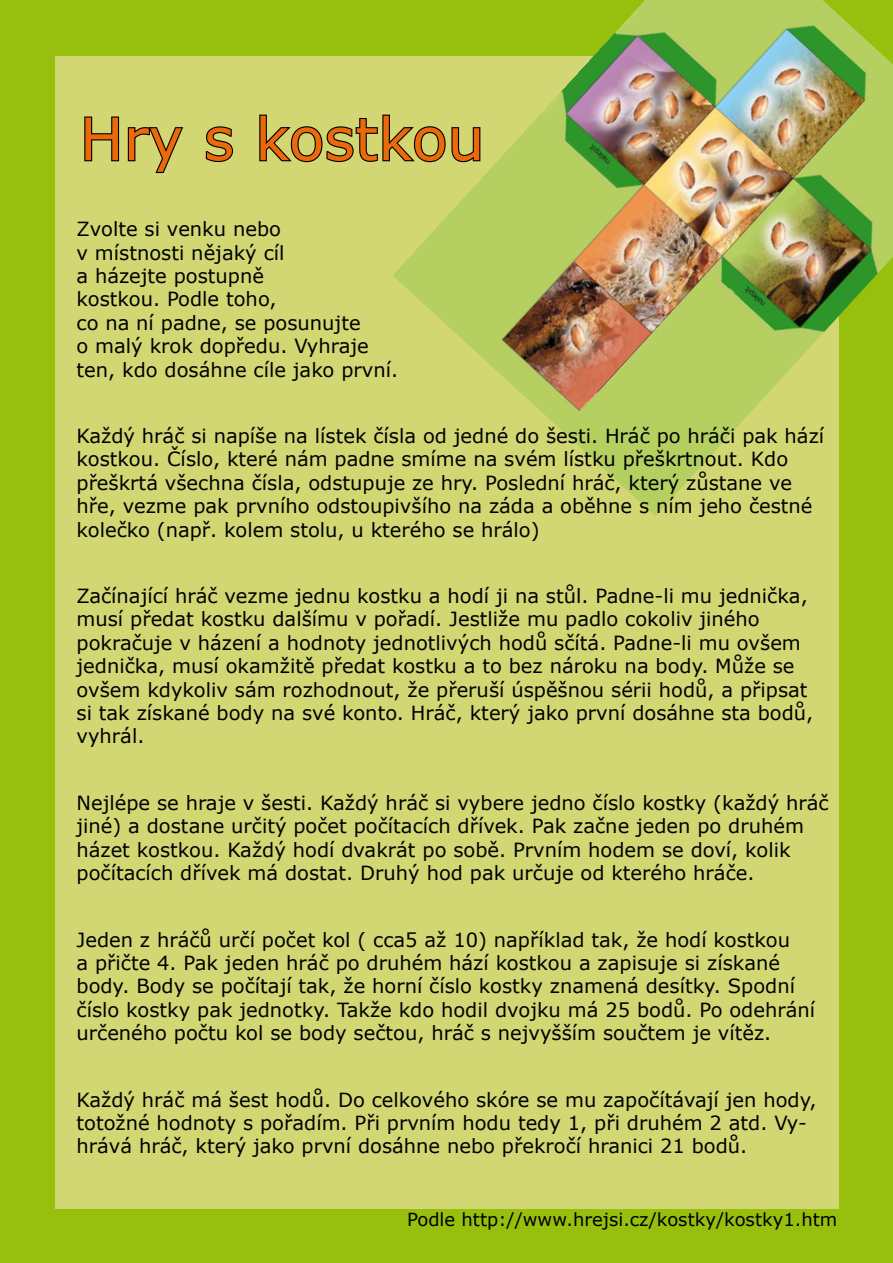
<style>
.page{position:relative;width:893px;height:1263px;background:#97bf0d}
.page>*{position:absolute;margin:0;border:0;box-sizing:border-box;transform-origin:0 0}
.t1{font:58.5px "Verdana";color:#eb690b}
.t2{font:19.5px/23.4px "Verdana";color:#000}
.t3{font:18px "Verdana";color:#000}
</style>
<div class="page">
<div style="left:56px;top:56px;width:783px;height:1153px;background:#d2d774"></div>
<svg style="left:84px;top:116px;width:36px;height:46px"></svg>
<svg style="left:127px;top:127px;width:57px;height:47px"></svg>
<svg style="left:205px;top:126px;width:28px;height:37px"></svg>
<svg style="left:259px;top:114px;width:133px;height:49px"></svg>
<img style="left:392px;top:0;width:501px;height:516px">
<h1 class="t1" style="left:80px;top:99px;width:406px">Hry s kostkou</h1>
<p class="t2" style="left:77px;top:217px;width:323px">Zvolte si venku nebo<br>v místnosti nějaký cíl<br>a házejte postupně<br>kostkou. Podle toho,<br>co na ní padne, se posunujte<br>o malý krok dopředu. Vyhraje ten, kdo dosáhne cíle jako první.</p>
<p class="t2" style="left:77px;top:424px;width:749px">Každý hráč si napíše na lístek čísla od jedné do šesti. Hráč po hráči pak hází kostkou. Číslo, které nám padne smíme na svém lístku přeškrtnout. Kdo přeškrtá všechna čísla, odstupuje ze hry. Poslední hráč, který zůstane ve hře, vezme pak prvního odstoupivšího na záda a oběhne s ním jeho čestné kolečko (např. kolem stolu, u kterého se hrálo)</p>
<p class="t2" style="left:77px;top:584px;width:738px">Začínající hráč vezme jednu kostku a hodí ji na stůl. Padne-li mu jednička, musí předat kostku dalšímu v pořadí. Jestliže mu padlo cokoliv jiného pokračuje v házení a hodnoty jednotlivých hodů sčítá. Padne-li mu ovšem jednička, musí okamžitě předat kostku a to bez nároku na body. Může se ovšem kdykoliv sám rozhodnout, že přeruší úspěšnou sérii hodů, a připsat si tak získané body na své konto. Hráč, který jako první dosáhne sta bodů, vyhrál.</p>
<p class="t2" style="left:77px;top:791px;width:754px">Nejlépe se hraje v šesti. Každý hráč si vybere jedno číslo kostky (každý hráč jiné) a dostane určitý počet počítacích dřívek. Pak začne jeden po druhém házet kostkou. Každý hodí dvakrát po sobě. Prvním hodem se doví, kolik počítacích dřívek má dostat. Druhý hod pak určuje od kterého hráče.</p>
<p class="t2" style="left:77px;top:927px;width:740px">Jeden z hráčů určí počet kol ( cca5 až 10) například tak, že hodí kostkou<br>a přičte 4. Pak jeden hráč po druhém hází kostkou a zapisuje si získané body. Body se počítají tak, že horní číslo kostky znamená desítky. Spodní číslo kostky pak jednotky. Takže kdo hodil dvojku má 25 bodů. Po odehrání určeného počtu kol se body sečtou, hráč s nejvyšším součtem je vítěz.</p>
<p class="t2" style="left:77px;top:1087px;width:741px">Každý hráč má šest hodů. Do celkového skóre se mu započítávají jen hody, totožné hodnoty s pořadím. Při prvním hodu tedy 1, při druhém 2 atd. Vy&shy;hrává hráč, který jako první dosáhne nebo překročí hranici 21 bodů.</p>
<p class="t3" style="left:407px;top:1207px;width:432px">Podle http://www.hrejsi.cz/kostky/kostky1.htm</p>
</div>
